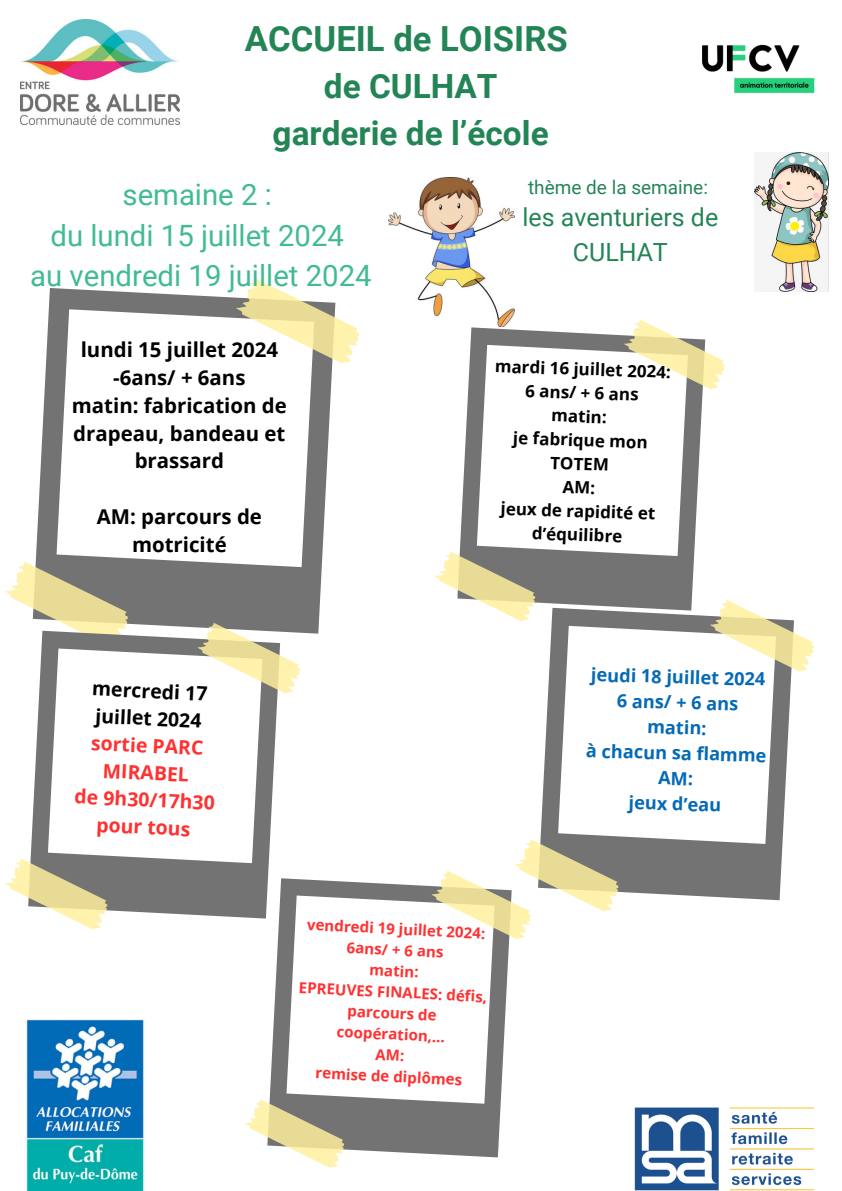
<style>
.page{position:relative;width:842px;height:1191px;background:#fff}
.page>*{position:absolute;margin:0;border:0;box-sizing:border-box;transform-origin:0 0}
.t1{font:700 34.6px "Roboto";color:#238555}
.t2{font:700 33.4px/46.5px "Roboto";color:#238555;text-align:center}
.t3{font:29.4px/40.5px "Roboto";color:#41bb94;text-align:center}
.t4{font:25px/34.5px "Roboto";color:#238555;text-align:center}
.t5{font:700 20.4px/27.9px "Open Sans";color:#000;text-align:center}
.t6{font:700 19.5px/27.2px "Open Sans";color:#ff3131;text-align:center}
.t7{font:19px "Roboto";color:#238555}
.t8{font:700 18.2px/25.4px "Open Sans";color:#056ab6;text-align:center}
.t9{font:700 17px/23.7px "Open Sans";color:#000;text-align:center}
.t10{font:700 15.1px/21.1px "Open Sans";color:#ff3131;text-align:center}
.s1{color:#000}
</style>
<div class="page">
<img style="left:702px;top:44px;width:113px;height:50px">
<img style="left:24px;top:1019px;width:121px;height:171px">
<img style="left:21px;top:19px;width:159px;height:106px">
<img style="left:634px;top:1107px;width:180px;height:83px">
<img style="left:754px;top:153px;width:74px;height:138px">
<img style="left:389px;top:177px;width:126px;height:149px">
<svg style="left:35px;top:288px;width:298px;height:345px"></svg>
<svg style="left:236px;top:278px;width:123px;height:86px"></svg>
<svg style="left:5px;top:561px;width:123px;height:69px"></svg>
<svg style="left:459px;top:327px;width:244px;height:280px"></svg>
<svg style="left:624px;top:319px;width:101px;height:71px"></svg>
<svg style="left:435px;top:551px;width:100px;height:70px"></svg>
<svg style="left:269px;top:878px;width:241px;height:279px"></svg>
<svg style="left:245px;top:1099px;width:99px;height:69px"></svg>
<svg style="left:30px;top:630px;width:250px;height:288px"></svg>
<svg style="left:198px;top:622px;width:102px;height:72px"></svg>
<svg style="left:5px;top:858px;width:103px;height:71px"></svg>
<svg style="left:540px;top:607px;width:252px;height:293px"></svg>
<svg style="left:710px;top:600px;width:104px;height:72px"></svg>
<svg style="left:432px;top:839px;width:187px;height:100px"></svg>
<svg style="left:375px;top:1048px;width:29px;height:13px"></svg>
<h2 class="t1" style="left:245px;top:19px;width:324px">ACCUEIL de LOISIRS</h2>
<h2 class="t2" style="left:273px;top:63px;width:277px">de CULHAT garderie de l’école</h2>
<p class="t3" style="left:30px;top:175px;width:343px">semaine 2 :<br>du lundi 15 juillet 2024<br>au vendredi 19 juillet 2024</p>
<h4 class="t7" style="left:528px;top:176px;width:181px">thème de la semaine:</h4>
<h4 class="t4" style="left:522px;top:201px;width:197px">les aventuriers de<br>CULHAT</h4>
<h4 class="t5" style="left:72px;top:335px;width:216px">lundi 15 juillet 2024 -6ans/ + 6ans<br>matin: fabrication de drapeau, bandeau et brassard</h4>
<p class="t5" style="left:97px;top:502px;width:167px">AM: parcours de motricité</p>
<h5 class="t9" style="left:495px;top:353px;width:177px;rotate:2deg">mardi 16 juillet 2024:<br>6 ans/ + 6 ans<br>matin:<br>je fabrique mon<br>TOTEM<br>AM:<br>jeux de rapidité et d’équilibre</h5>
<p class="t6" style="left:81px;top:673px;width:142px;rotate:3deg"><span class="s1">mercredi 17 juillet 2024 </span>sortie PARC<br>MIRABEL<br>de 9h30/17h30 pour tous</p>
<p class="t10" style="left:308px;top:913px;width:180px;rotate:3deg">vendredi 19 juillet 2024:</p>
<h4 class="t10" style="left:347px;top:936px;width:98px;rotate:3deg">6ans/ + 6 ans</h4>
<p class="t10" style="left:370px;top:958px;width:51px;rotate:3deg">matin:</p>
<p class="t10" style="left:300px;top:975px;width:190px;rotate:3deg">EPREUVES FINALES: défis, parcours de coopération,...</p>
<p class="t10" style="left:316px;top:1061px;width:148px;rotate:3deg">remise de diplômes</p>
<h5 class="t8" style="left:589px;top:660px;width:182px;rotate:2deg">jeudi 18 juillet 2024<br>6 ans/ + 6 ans matin:<br>à chacun sa flamme<br>AM:<br>jeux d’eau</h5>
</div>
